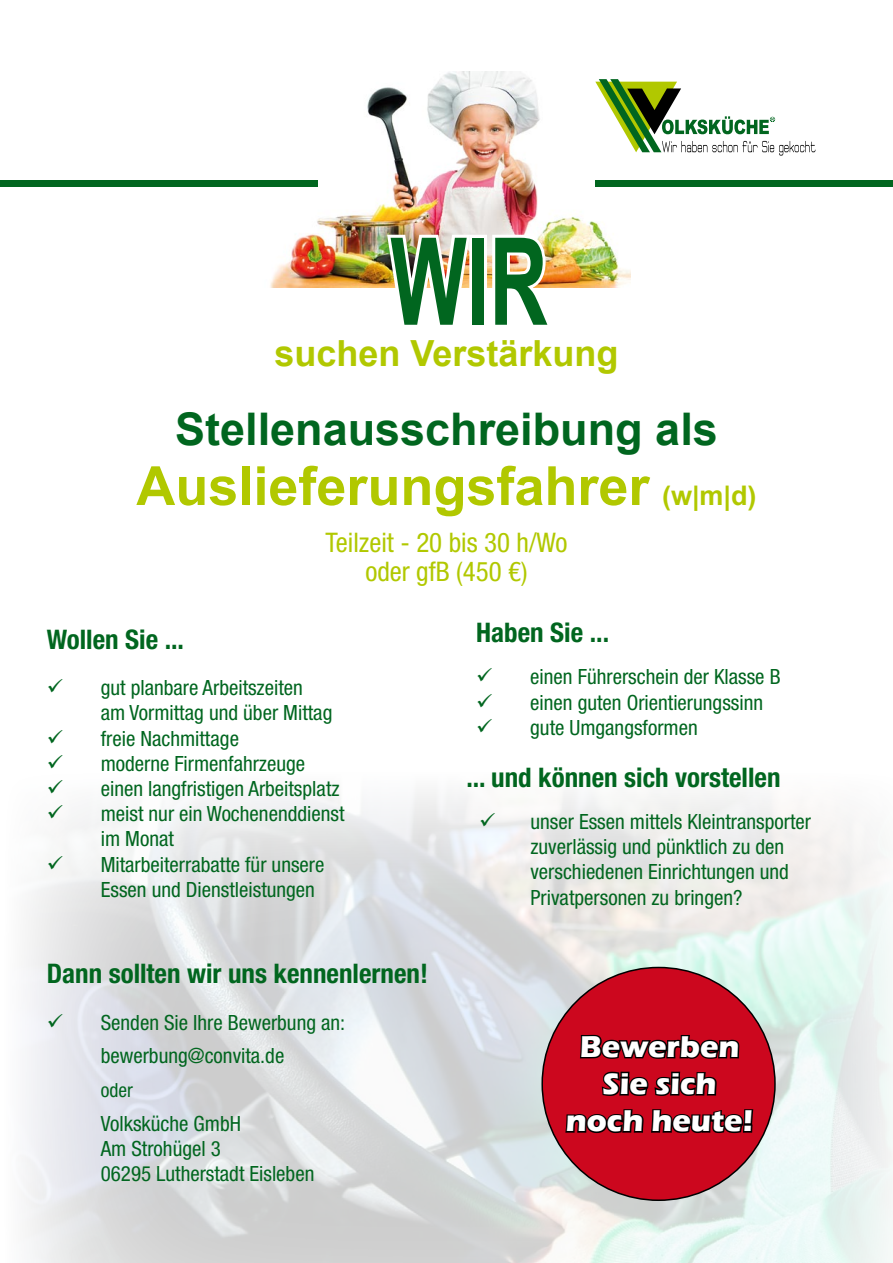
<style>
.page{position:relative;width:893px;height:1263px;background:#fff}
.page>*{position:absolute;margin:0;border:0;box-sizing:border-box;transform-origin:0 0}
.t1{font:700 121.5px "Arial";color:#01661f;scale:.67 1}
.t2{font:700 54px "Arial";color:#b1c800}
.t3{font:700 45px "Arial";color:#01661f}
.t4{font:700 36px "Arial";color:#b1c800}
.t5{font:700 30.9px/37.2px "Eras ITC";color:#fff;text-align:center}
.t6{font:700 condensed 27px "Helvetica Neue LT Std";color:#01661f}
.t7{font:condensed 27px/29.1px "Helvetica Neue LT Std";color:#b1c800;text-align:center}
.t8{font:condensed 21px/25.2px "Helvetica Neue LT Std";color:#01661f}
.t9{font:21px/25.2px "Wingdings";color:#01661f;text-align:justify}
.t10{font:condensed 19.5px "Helvetica Neue LT Std";color:#01661f}
.s1{font-size:27px}
</style>
<div class="page">
<img style="left:25px;top:792px;width:868px;height:471px">
<img style="left:270px;top:71px;width:360px;height:216px">
<svg style="left:595px;top:79px;width:220px;height:77px"></svg>
<div style="left:1px;top:180px;width:317px;height:7px;background:#01661f"></div>
<div style="left:595px;top:180px;width:298px;height:7px;background:#01661f"></div>
<img style="left:384px;top:225px;width:89px;height:63px">
<div style="left:469px;top:235px;width:18px;height:93px;border:6px solid #fff"></div>
<img style="left:489px;top:230px;width:67px;height:58px">
<div style="left:542px;top:967px;width:233px;height:233px;background:#cc071e;border-radius:50%"></div>
<svg style="left:564px;top:924px;width:191px;height:339px"></svg>
<svg style="left:48px;top:855px;width:15px;height:14px"></svg>
<svg style="left:481px;top:813px;width:14px;height:13px"></svg>
<svg style="left:48px;top:1013px;width:15px;height:14px"></svg>
<h1 class="t1" style="left:390px;top:196px;width:237px">WIR</h1>
<h3 class="t4" style="left:274px;top:328px;width:346px">suchen Verstärkung</h3>
<h3 class="t3" style="left:175px;top:397px;width:544px">Stellenausschreibung als</h3>
<h2 class="t2" style="left:136px;top:448px;width:622px">Auslieferungsfahrer <span class="s1">(w|m|d)</span></h2>
<p class="t7" style="left:325px;top:527px;width:244px">Teilzeit - 20 bis 30 h/Wo oder gfB (450 €)</p>
<p class="t6" style="left:47px;top:623px;width:139px">Wollen Sie ...</p>
<p class="t8" style="left:101px;top:675px;width:245px">gut planbare Arbeitszeiten<br>am Vormittag und über Mittag freie Nachmittage<br>moderne Firmenfahrzeuge einen langfristigen Arbeitsplatz meist nur ein Wochenenddienst im Monat<br>Mitarbeiterrabatte für unsere<br>Essen und Dienstleistungen</p>
<p class="t9" style="left:47px;top:726px;width:18px">✓ ✓ ✓ ✓</p>
<p class="t6" style="left:47px;top:957px;width:383px">Dann sollten wir uns kennenlernen!</p>
<p class="t8" style="left:101px;top:1005px;width:246px;line-height:33.8px">Senden Sie Ihre Bewerbung an: bewerbung@convita.de</p>
<p class="t10" style="left:101px;top:1079px;width:34px">oder</p>
<p class="t8" style="left:101px;top:1110px;width:215px">Volksküche GmbH<br>Am Strohügel 3<br>06295 Lutherstadt Eisleben</p>
<p class="t6" style="left:476px;top:616px;width:134px">Haben Sie ...</p>
<p class="t8" style="left:530px;top:664px;width:252px">einen Führerschein der Klasse B einen guten Orientierungssinn gute Umgangsformen</p>
<p class="t9" style="left:476px;top:665px;width:18px">✓ ✓ ✓</p>
<p class="t6" style="left:466px;top:761px;width:316px">... und können sich vorstellen</p>
<p class="t8" style="left:530px;top:809px;width:282px">unser Essen mittels Kleintransporter zuverlässig und pünktlich zu den verschiedenen Einrichtungen und Privatpersonen zu bringen?</p>
<h3 class="t5" style="left:566px;top:1028px;width:189px">Bewerben<br>Sie sich noch heute!</h3>
</div>
